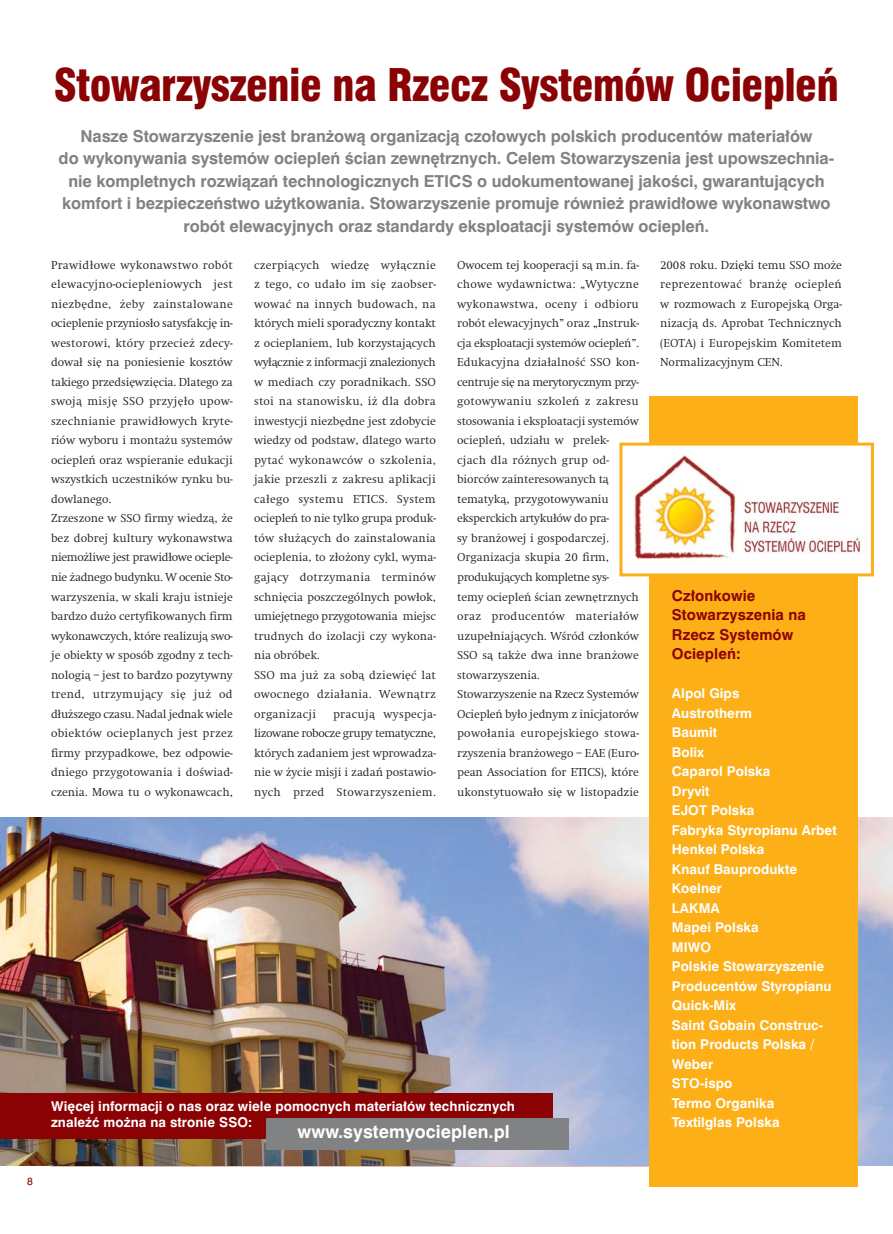
<style>
.page{position:relative;width:893px;height:1234px;background:#fff}
.page>*{position:absolute;margin:0;border:0;box-sizing:border-box;transform-origin:0 0}
.t1{font:900 condensed 43.8px "Swiss 721 PL";letter-spacing:-.015em;color:#8b0204}
.t2{font:700 18px "Swiss 721 PL";letter-spacing:.005em;color:#fff}
.t3{font:700 16.5px/22.5px "Swiss 721 PL";letter-spacing:-.005em;color:#808284;text-align:center}
.t4{font:700 15px/19.5px "Swiss 721 PL";letter-spacing:.005em;color:#8b0204}
.t5{font:700 13.5px/19.5px "Swiss 721 PL";letter-spacing:.005em;color:#fff}
.t6{font:300 12px/19.5px "Swift P Lil";letter-spacing:-.005em;color:#231f20}
.t7{font:10.5px "Swiss 721 PL";color:#8b0204}
</style>
<div class="page">
<img style="left:0;top:817px;width:649px;height:348px">
<img style="left:857px;top:816px;width:36px;height:349px">
<div style="left:649px;top:396px;width:208px;height:789px;background:#fcaf17"></div>
<div style="left:621px;top:444px;width:251px;height:130px;background:#fff"></div>
<img style="left:628px;top:455px;width:234px;height:104px">
<div style="left:619px;top:442px;width:255px;height:134px;border:3px solid #fcaf17"></div>
<div style="left:0;top:1092px;width:552px;height:45px;background:#8b0204"></div>
<div style="left:266px;top:1118px;width:302px;height:31px;background:#808284"></div>
<p class="t7" style="left:27px;top:1175px;width:7px">8</p>
<h1 class="t1" style="left:54px;top:64px;width:787px">Stowarzyszenie na Rzecz Systemów Ociepleƒ</h1>
<p class="t3" style="left:59px;top:125px;width:777px">Nasze Stowarzyszenie jest bran˝owà organizacjà czo∏owych polskich producentów materia∏ów<br>do wykonywania systemów ociepleƒ Êcian zewn´trznych. Celem Stowarzyszenia jest upowszechnia&shy;nie kompletnych rozwiàzaƒ technologicznych ETICS o udokumentowanej jakoÊci, gwarantujàcych komfort i bezpieczeƒstwo u˝ytkowania. Stowarzyszenie promuje równie˝ prawid∏owe wykonawstwo robót elewacyjnych oraz standardy eksploatacji systemów ociepleƒ.</p>
<p class="t6" style="left:457px;top:256px;width:183px">Owocem tej kooperacji sà m.in. fa&shy;chowe wydawnictwa: „Wytyczne wykonawstwa, oceny i odbioru robót elewacyjnych” oraz „Instruk&shy;cja eksploatacji systemów ociepleƒ”.<br>Edukacyjna dzia∏alnoÊç SSO kon&shy;centruje si´ na merytorycznym przy&shy;gotowywaniu szkoleƒ z zakresu stosowania i eksploatacji systemów ociepleƒ, udzia∏u w prelek&shy;cjach dla ró˝nych grup od&shy;biorców zainteresowanych tà tematykà, przygotowywaniu eksperckich artyku∏ów do pra-<br>sy bran˝owej i gospodarczej.<br>Organizacja skupia 20 firm, produkujàcych kompletne sys-<br>temy ociepleƒ Êcian zewn´trznych oraz producentów materia∏ów uzupe∏niajàcych. WÊród cz∏onków<br>SSO sà tak˝e dwa inne bran˝owe stowarzyszenia.<br>Stowarzyszenie na Rzecz Systemów<br>Ociepleƒ by∏o jednym z inicjatorów powo∏ania europejskiego stowa&shy;rzyszenia bran˝owego – EAE (Euro&shy;pean Association for ETICS), które ukonstytuowa∏o si´ w listopadzie</p>
<p class="t6" style="left:660px;top:256px;width:183px;text-align:justify">2008 roku. Dzi´ki temu SSO mo˝e reprezentowaç bran˝´ ociepleƒ w rozmowach z Europejskà Orga&shy;nizacjà ds. Aprobat Technicznych (EOTA) i Europejskim Komitetem Normalizacyjnym CEN.</p>
<p class="t6" style="left:51px;top:256px;width:183px">Prawid∏owe wykonawstwo robót elewacyjno-ociepleniowych jest niezb´dne, ˝eby zainstalowane ocieplenie przynios∏o satysfakcj´ in&shy;westorowi, który przecie˝ zdecy&shy;dowa∏ si´ na poniesienie kosztów takiego przedsi´wzi´cia. Dlatego za swojà misj´ SSO przyj´∏o upow&shy;szechnianie prawid∏owych kryte&shy;riów wyboru i monta˝u systemów ociepleƒ oraz wspieranie edukacji wszystkich uczestników rynku bu&shy;dowlanego.<br>Zrzeszone w SSO firmy wiedzà, ˝e bez dobrej kultury wykonawstwa niemo˝liwe jest prawid∏owe ocieple&shy;nie ˝adnego budynku. W ocenie Sto&shy;warzyszenia, w skali kraju istnieje bardzo du˝o certyfikowanych firm wykonawczych, które realizujà swo&shy;je obiekty w sposób zgodny z tech&shy;nologià – jest to bardzo pozytywny trend, utrzymujàcy si´ ju˝ od d∏u˝szego czasu. Nadal jednak wiele obiektów ocieplanych jest przez firmy przypadkowe, bez odpowie&shy;dniego przygotowania i doÊwiad&shy;czenia. Mowa tu o wykonawcach,</p>
<p class="t6" style="left:254px;top:256px;width:183px">czerpiàcych wiedz´ wy∏àcznie z tego, co uda∏o im si´ zaobser&shy;wowaç na innych budowach, na których mieli sporadyczny kontakt z ocieplaniem, lub korzystajàcych wy∏àcznie z informacji znalezionych w mediach czy poradnikach. SSO stoi na stanowisku, i˝ dla dobra inwestycji niezb´dne jest zdobycie wiedzy od podstaw, dlatego warto pytaç wykonawców o szkolenia, jakie przeszli z zakresu aplikacji ca∏ego systemu ETICS. System ociepleƒ to nie tylko grupa produk&shy;tów s∏u˝àcych do zainstalowania ocieplenia, to z∏o˝ony cykl, wyma&shy;gajàcy dotrzymania terminów schni´cia poszczególnych pow∏ok, umiej´tnego przygotowania miejsc trudnych do izolacji czy wykona&shy;nia obróbek.<br>SSO ma ju˝ za sobà dziewi´ç lat owocnego dzia∏ania. Wewnàtrz organizacji</p>
<p class="t4" style="left:672px;top:586px;width:135px">Cz∏onkowie<br>Stowarzyszenia na<br>Rzecz Systemów<br>Ociepleƒ:</p>
<p class="t5" style="left:672px;top:684px;width:166px">Alpol Gips<br>Austrotherm<br>Baumit<br>Bolix<br>Caparol Polska<br>Dryvit<br>EJOT Polska<br>Fabryka Styropianu Arbet<br>Henkel Polska<br>Knauf Bauprodukte<br>Koelner<br>LAKMA<br>Mapei Polska<br>MIWO<br>Polskie Stowarzyszenie<br>Producentów Styropianu<br>Quick-Mix<br>Saint Gobain Construc&shy;tion Products Polska /<br>Weber<br>STO-ispo<br>Termo Organika<br>Textilglas Polska</p>
<p class="t6" style="left:254px;top:705px;width:183px;text-align:justify;text-indent:79px">pracujà wyspecja&shy;lizowane robocze grupy tematyczne, których zadaniem jest wprowadza&shy;nie w ˝ycie misji i zadaƒ postawio&shy;nych przed Stowarzyszeniem.</p>
<p class="t5" style="left:51px;top:1097px;width:466px;line-height:16.2px">Wi´cej informacji o nas oraz wiele pomocnych materia∏ów technicznych znaleêç mo˝na na stronie SSO:</p>
<h2 class="t2" style="left:298px;top:1122px;width:214px">www.systemyocieplen.pl</h2>
</div>
